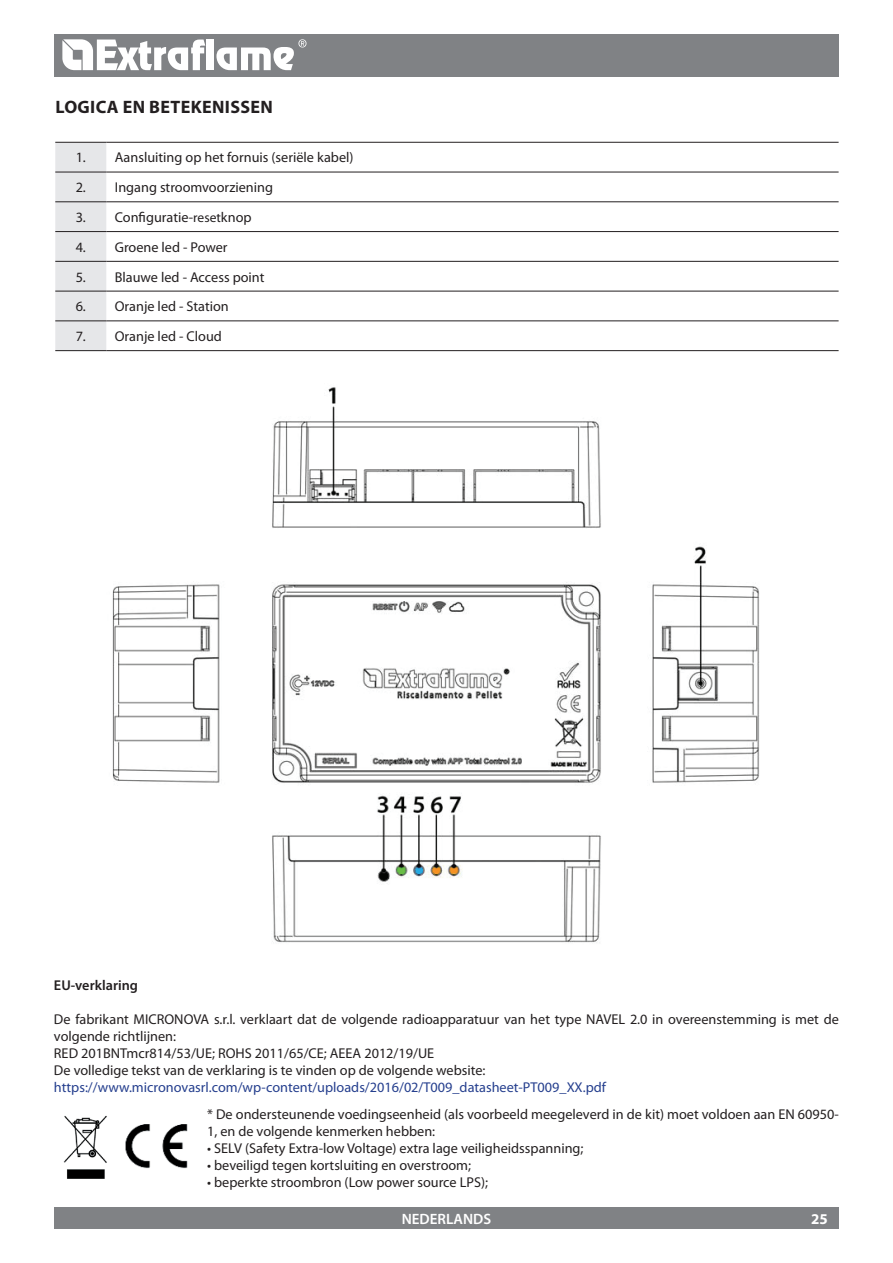
<style>
.page{position:relative;width:893px;height:1263px;background:#fff}
.page>*{position:absolute;margin:0;border:0;box-sizing:border-box;transform-origin:0 0}
.t1{font:700 18px "Myriad Pro";letter-spacing:.02em;color:#231f20}
.t2{font:600 15px "Myriad Pro";color:#fff}
.t3{font:700 15px "Myriad Pro";color:#fff}
.t4{font:14.25px/17.1px "Myriad Pro";color:#231f20}
.t5{font:14.25px "Myriad Pro";color:#253f8e}
.t6{font:600 14.25px "Myriad Pro";color:#231f20}
.s1{font-size:13.5px}
</style>
<div class="page">
<img style="left:112px;top:387px;width:648px;height:556px">
<img style="left:63px;top:1115px;width:125px;height:64px">
<div style="left:54px;top:34px;width:785px;height:43px;background:#808285"></div>
<div style="left:54px;top:1208px;width:785px;height:21px;background:#808285"></div>
<svg style="left:62px;top:39px;width:143px;height:31px"></svg>
<div style="left:207px;top:40px;width:7px;height:30px;background:#fff"></div>
<svg style="left:216px;top:39px;width:90px;height:31px"></svg>
<div style="left:55px;top:143px;width:51px;height:207px;background:#e6e7e9"></div>
<hr style="left:55px;top:142px;width:51px;height:1px;background:#231f20">
<hr style="left:106px;top:142px;width:733px;height:1px;background:#231f20">
<hr style="left:55px;top:172px;width:51px;height:1px;background:#231f20">
<hr style="left:106px;top:172px;width:733px;height:1px;background:#231f20">
<hr style="left:55px;top:202px;width:51px;height:1px;background:#231f20">
<hr style="left:106px;top:202px;width:733px;height:1px;background:#231f20">
<hr style="left:55px;top:231px;width:51px;height:1px;background:#231f20">
<hr style="left:106px;top:231px;width:733px;height:1px;background:#231f20">
<hr style="left:55px;top:261px;width:51px;height:1px;background:#231f20">
<hr style="left:106px;top:261px;width:733px;height:1px;background:#231f20">
<hr style="left:55px;top:291px;width:51px;height:1px;background:#231f20">
<hr style="left:106px;top:291px;width:733px;height:1px;background:#231f20">
<hr style="left:55px;top:321px;width:51px;height:1px;background:#231f20">
<hr style="left:106px;top:321px;width:733px;height:1px;background:#231f20">
<hr style="left:55px;top:350px;width:51px;height:1px;background:#231f20">
<hr style="left:106px;top:350px;width:733px;height:1px;background:#231f20">
<p class="t1" style="left:55px;top:96px;width:219px">LOGICA EN BETEKENISSEN</p>
<p class="t4" style="left:76px;top:149px;width:279px">1. Aansluiting op het fornuis (seriële kabel)</p>
<p class="t4" style="left:76px;top:179px;width:199px">2. Ingang stroomvoorziening</p>
<p class="t4" style="left:76px;top:208px;width:178px">3. Configuratie-<span class="s1">reset</span>knop</p>
<p class="t4" style="left:76px;top:238px;width:153px">4. Groene led - Power</p>
<p class="t4" style="left:76px;top:268px;width:190px">5. Blauwe led - Access point</p>
<p class="t4" style="left:76px;top:298px;width:155px">6. Oranje led - Station</p>
<p class="t4" style="left:76px;top:328px;width:148px">7. Oranje led - Cloud</p>
<p class="t6" style="left:54px;top:976px;width:86px">EU-verklaring</p>
<p class="t4" style="left:54px;top:1010px;width:786px">De fabrikant MICRONOVA s.r.l. verklaart dat de volgende radioapparatuur van het type NAVEL 2.0 in overeenstemming is met de volgende richtlijnen:<br>RED 201BNTmcr814/53/UE; ROHS 2011/65/CE; AEEA 2012/19/UE<br>De volledige tekst van de verklaring is te vinden op de volgende website:</p>
<p class="t5" style="left:54px;top:1079px;width:553px">https://www.micronovasrl.com/wp-content/uploads/2016/02/T009_datasheet-PT009_XX.pdf</p>
<p class="t4" style="left:207px;top:1105px;width:633px">* De ondersteunende voedingseenheid (als voorbeeld meegeleverd in de kit) moet voldoen aan EN 60950-<br>1, en de volgende kenmerken hebben:</p>
<p class="t4" style="left:207px;top:1139px;width:378px">• SELV (Safety Extra-low Voltage) extra lage veiligheidsspanning;</p>
<p class="t4" style="left:207px;top:1156px;width:266px">• beveiligd tegen kortsluiting en overstroom;</p>
<p class="t4" style="left:207px;top:1173px;width:282px">• beperkte stroombron (Low power source LPS);</p>
<p class="t2" style="left:402px;top:1209px;width:91px">NEDERLANDS</p>
<p class="t3" style="left:811px;top:1209px;width:18px">25</p>
</div>
